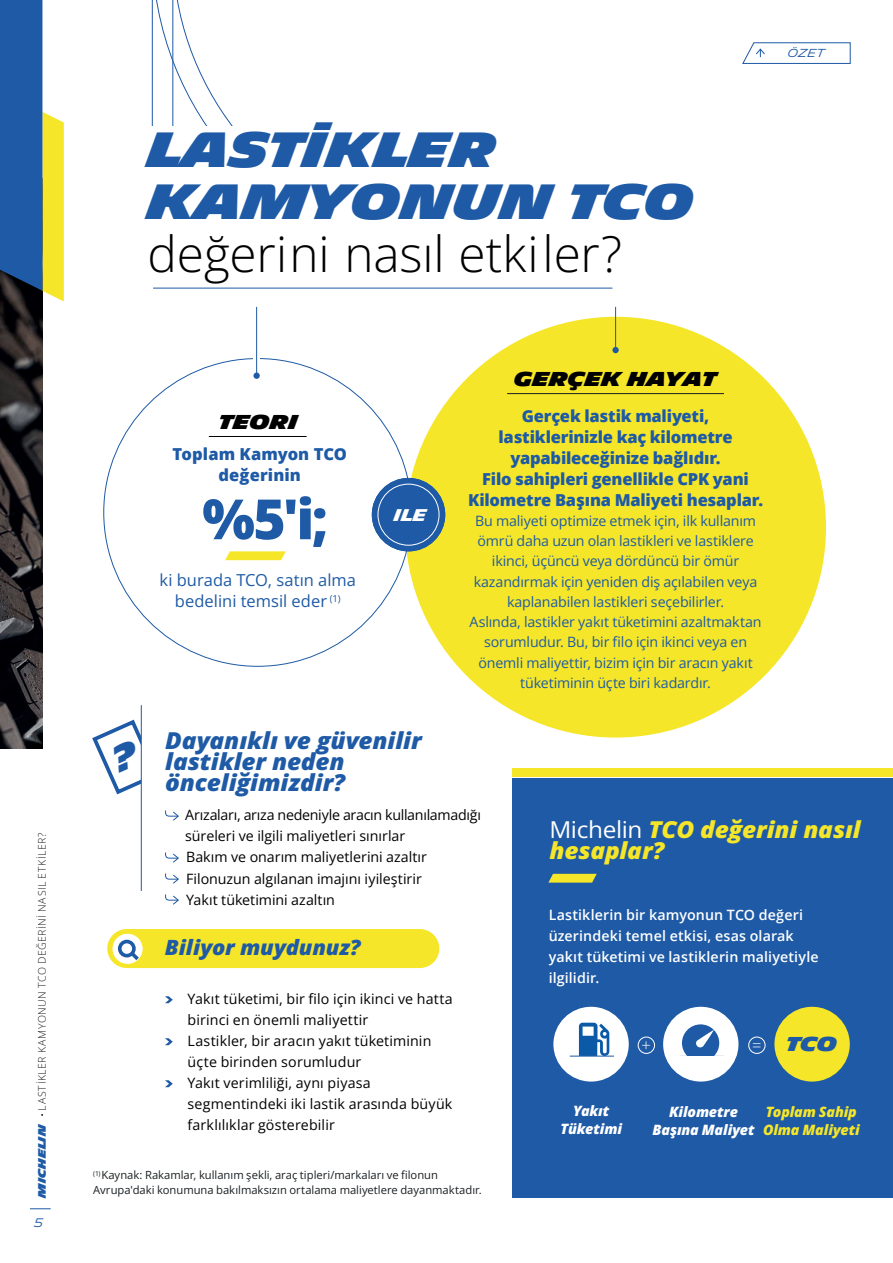
<style>
.page{position:relative;width:893px;height:1263px;background:#fff}
.page>*{position:absolute;margin:0;border:0;box-sizing:border-box;transform-origin:0 0}
.t1{font:800 55.5px "Open Sans";color:#1e5aa5}
.t2{font:49.5px "Open Sans";color:#000001}
.t3{font:900 48px/52.5px "Michelin";letter-spacing:-.03em;color:#1e5aa5}
.t4{font:italic 23.25px/21px "Open Sans";letter-spacing:-.005em;color:#1e5aa5;scale:1.05 1}
.t5{font:italic 23.25px/21px "Open Sans";letter-spacing:-.01em;color:#f5e629;scale:1.05 1}
.t6{font:italic 21px "Open Sans";letter-spacing:-.005em;color:#1e5aa5;scale:1.05 1}
.t7{font:900 19.5px "Michelin";letter-spacing:-.005em;color:#000001}
.t8{font:900 19.5px "Michelin";color:#1e5aa5}
.t9{font:800 16.5px/21px "Open Sans";letter-spacing:-.015em;color:#1e5aa5;text-align:center}
.t10{font:16.5px/21px "Open Sans";color:#1e5aa5;text-align:center}
.t11{font:800 16.5px/21px "Open Sans";letter-spacing:.005em;color:#1e5aa5;text-align:center}
.t12{font:700 16.5px "Michelin";color:#fff}
.t13{font:16.5px "Open Sans";color:#fff}
.t14{font:14.25px/21px "Open Sans";letter-spacing:.005em;color:#000001}
.t15{font:14.25px/20.2px "Open Sans";letter-spacing:-.01em;color:#1e5aa5;text-align:center}
.t16{font:600 14.25px/21px "Open Sans";letter-spacing:.01em;color:#fff}
.t17{font:italic 14.25px/18px "Open Sans";letter-spacing:-.01em;color:#fff;text-align:center}
.t18{font:italic 14.25px/18px "Open Sans";letter-spacing:-.01em;color:#f5e629}
.t19{font:300 12px "Michelin";color:#1e5aa5}
.t20{font:11.25px/14.2px "Open Sans";color:#1b1f22}
.t21{font:300 11.25px "Michelin";color:#1e5aa5;scale:1.05 1}
.t22{font:10.5px "Open Sans";letter-spacing:.045em;color:#1b1f22}
.s1{font-family:"Michelin";font-weight:900;color:#1e5aa5}
.s2{font-style:normal;color:#fff}
.s3{font-family:"Open Sans";font-weight:400;font-size:16.5px;color:#fff}
</style>
<div class="page">
<svg style="left:152px;top:0;width:81px;height:126px"></svg>
<div style="left:405px;top:317px;width:421px;height:420px;background:#f5e629;border-radius:50%"></div>
<svg style="left:257px;top:337px;width:1px;height:32px"></svg>
<div style="left:512px;top:778px;width:381px;height:419px;background:#1e5aa5"></div>
<svg style="left:548px;top:874px;width:49px;height:9px"></svg>
<div style="left:512px;top:768px;width:381px;height:9px;background:#f5e629"></div>
<div style="left:553px;top:1007px;width:76px;height:74px;background:#fff;border-radius:50%"></div>
<div style="left:663px;top:1007px;width:75px;height:74px;background:#fff;border-radius:50%"></div>
<div style="left:774px;top:1007px;width:76px;height:74px;background:#f5e629;border-radius:50%"></div>
<div style="left:638px;top:1037px;width:17px;height:17px;border:1px solid #fff;border-radius:50%"></div>
<div style="left:748px;top:1037px;width:17px;height:17px;border:1px solid #fff;border-radius:50%"></div>
<svg style="left:572px;top:1009px;width:45px;height:47px"></svg>
<hr style="left:570px;top:1056px;width:44px;height:1px;background:#1e5aa5">
<div style="left:682px;top:1024px;width:37px;height:38px;background:#1e5aa5;border-radius:50%"></div>
<svg style="left:696px;top:1030px;width:18px;height:18px"></svg>
<hr style="left:679px;top:1056px;width:45px;height:1px;background:#1e5aa5">
<div style="left:678px;top:1057px;width:47px;height:8px;background:#fff"></div>
<hr style="left:141px;top:705px;width:1px;height:186px;background:#1e5aa5">
<div style="left:107px;top:929px;width:332px;height:39px;background:#f5e629;border-radius:20px"></div>
<div style="left:113px;top:934px;width:29px;height:29px;background:#fff;border-radius:50%"></div>
<div style="left:113px;top:934px;width:29px;height:30px;border:1px solid #fff;border-radius:50%"></div>
<div style="left:118px;top:940px;width:18px;height:17px;border:4px solid #1e5aa5;border-radius:50%"></div>
<svg style="left:127px;top:948px;width:16px;height:16px"></svg>
<hr style="left:209px;top:436px;width:98px;height:1px;background:#000001">
<svg style="left:742px;top:42px;width:109px;height:22px"></svg>
<svg style="left:165px;top:810px;width:14px;height:11px"></svg>
<svg style="left:165px;top:852px;width:14px;height:11px"></svg>
<svg style="left:165px;top:873px;width:14px;height:11px"></svg>
<svg style="left:165px;top:894px;width:14px;height:11px"></svg>
<svg style="left:165px;top:996px;width:8px;height:7px"></svg>
<svg style="left:165px;top:1038px;width:8px;height:7px"></svg>
<svg style="left:165px;top:1080px;width:8px;height:7px"></svg>
<svg style="left:30px;top:1208px;width:21px;height:1px"></svg>
<hr style="left:153px;top:288px;width:459px;height:1px;background:#1e5aa5">
<svg style="left:225px;top:551px;width:61px;height:9px"></svg>
<img style="left:0;top:301px;width:43px;height:447px">
<svg style="left:0;top:0;width:64px;height:301px;background:#628592"></svg>
<hr style="left:256px;top:307px;width:1px;height:69px;background:#1e5aa5">
<div style="left:253px;top:373px;width:7px;height:6px;background:#1e5aa5;border-radius:50%"></div>
<hr style="left:615px;top:307px;width:1px;height:43px;background:#1e5aa5">
<div style="left:612px;top:347px;width:7px;height:6px;background:#1e5aa5;border-radius:50%"></div>
<hr style="left:507px;top:393px;width:217px;height:1px;background:#1b1f22">
<div style="left:372px;top:478px;width:73px;height:73px;background:#1e5aa5;border-radius:50%"></div>
<div style="left:378px;top:484px;width:61px;height:61px;border:1px solid #fff;border-radius:50%"></div>
<svg style="left:92px;top:717px;width:50px;height:80px"></svg>
<p class="t22" style="left:35px;top:1198px;width:366px;rotate:-90deg"><span class="s1">MICHELIN</span> LASTİKLER KAMYONUN TCO DEĞERİNİ NASIL ETKİLER?</p>
<p class="t19" style="left:34px;top:1216px;width:10px">5</p>
<h3 class="t3" style="left:147px;top:124px;width:548px">LASTİKLER<br>KAMYONUN TCO</h3>
<h2 class="t2" style="left:147px;top:220px;width:476px">değeri̇ni̇ nası l etki̇ ler ?</h2>
<p class="t21" style="left:788px;top:47px;width:37px">ÖZET</p>
<h3 class="t7" style="left:219px;top:411px;width:81px">TEORI</h3>
<p class="t11" style="left:172px;top:442px;width:176px">Toplam Kamyon TCO değerinin</p>
<h1 class="t1" style="left:202px;top:477px;width:127px">%5'i;</h1>
<p class="t10" style="left:159px;top:569px;width:198px">ki burada TCO, satın alma bedelini temsil eder <sup>(1)</sup></p>
<p class="t12" style="left:393px;top:506px;width:30px">VS</p>
<p class="t12" style="left:394px;top:506px;width:34px">ile</p>
<h3 class="t7" style="left:514px;top:368px;width:205px">GERÇEK HAYAT</h3>
<p class="t9" style="left:468px;top:404px;width:297px">Gerçek lastik maliyeti, lastiklerinizle kaç kilometre yapabileceğinize bağlıdır.<br>Filo sahipleri genellikle CPK yani<br>Kilometre Başına Maliyeti hesaplar.</p>
<p class="t15" style="left:469px;top:510px;width:294px">Bu maliyeti optimize etmek için, ilk kullanım ömrü daha uzun olan lastikleri ve lastiklere ikinci, üçüncü veya dördüncü bir ömür kazandırmak için yeniden diş açılabilen veya kaplanabilen lastikleri seçebilirler.<br>Aslında, lastikler yakıt tüketimini azaltmaktan sorumludur. Bu, bir filo için ikinci veya en önemli maliyettir, bizim için bir aracın yakıt tüketiminin üçte biri kadardır.</p>
<h3 class="t4" style="left:165px;top:729px;width:246px">Dayanıklı ve güvenilir lastikler neden önceliğimizdir?</h3>
<p class="t14" style="left:185px;top:804px;width:297px">Arızaları, arıza nedeniyle aracın kullanılamadığı süreleri ve ilgili maliyetleri sınırlar<br>Bakım ve onarım maliyetlerini azaltır Filonuzun algılanan imajını iyileştirir<br>Yakıt tüketimini azaltın</p>
<h3 class="t6" style="left:165px;top:933px;width:188px">Biliyor muydunuz?</h3>
<p class="t14" style="left:188px;top:988px;width:267px">Yakıt tüketimi, bir filo için ikinci ve hatta birinci en önemli maliyettir<br>Lastikler, bir aracın yakıt tüketiminin üçte birinden sorumludur<br>Yakıt verimliliği, aynı piyasa segmentindeki iki lastik arasında büyük farklılıklar gösterebilir</p>
<p class="t20" style="left:93px;top:1168px;width:390px"><sup>(1)</sup> Kaynak: Rakamlar, kullanım şekli, araç tipleri/markaları ve filonun<br>Avrupa'daki konumuna bakılmaksızın ortalama maliyetlere dayanmaktadır.</p>
<h3 class="t5" style="left:549px;top:818px;width:298px"><span class="s2">Michelin</span> TCO değerini nasıl hesaplar?</h3>
<p class="t16" style="left:549px;top:904px;width:271px">Lastiklerin bir kamyonun TCO değeri üzerindeki temel etkisi, esas olarak yakıt tüketimi ve lastiklerin maliyetiyle ilgilidir.</p>
<p class="t13" style="left:642px;top:1034px;width:11px">+</p>
<h3 class="t8" style="left:752px;top:1032px;width:86px"><span class="s3">=</span> TCO</h3>
<p class="t17" style="left:560px;top:1102px;width:63px">Yakıt<br>Tüketimi</p>
<p class="t17" style="left:653px;top:1102px;width:103px">Kilometre<br>Başına Maliyet</p>
<p class="t18" style="left:763px;top:1102px;width:98px">Toplam Sahip<br>Olma Maliyeti</p>
</div>
